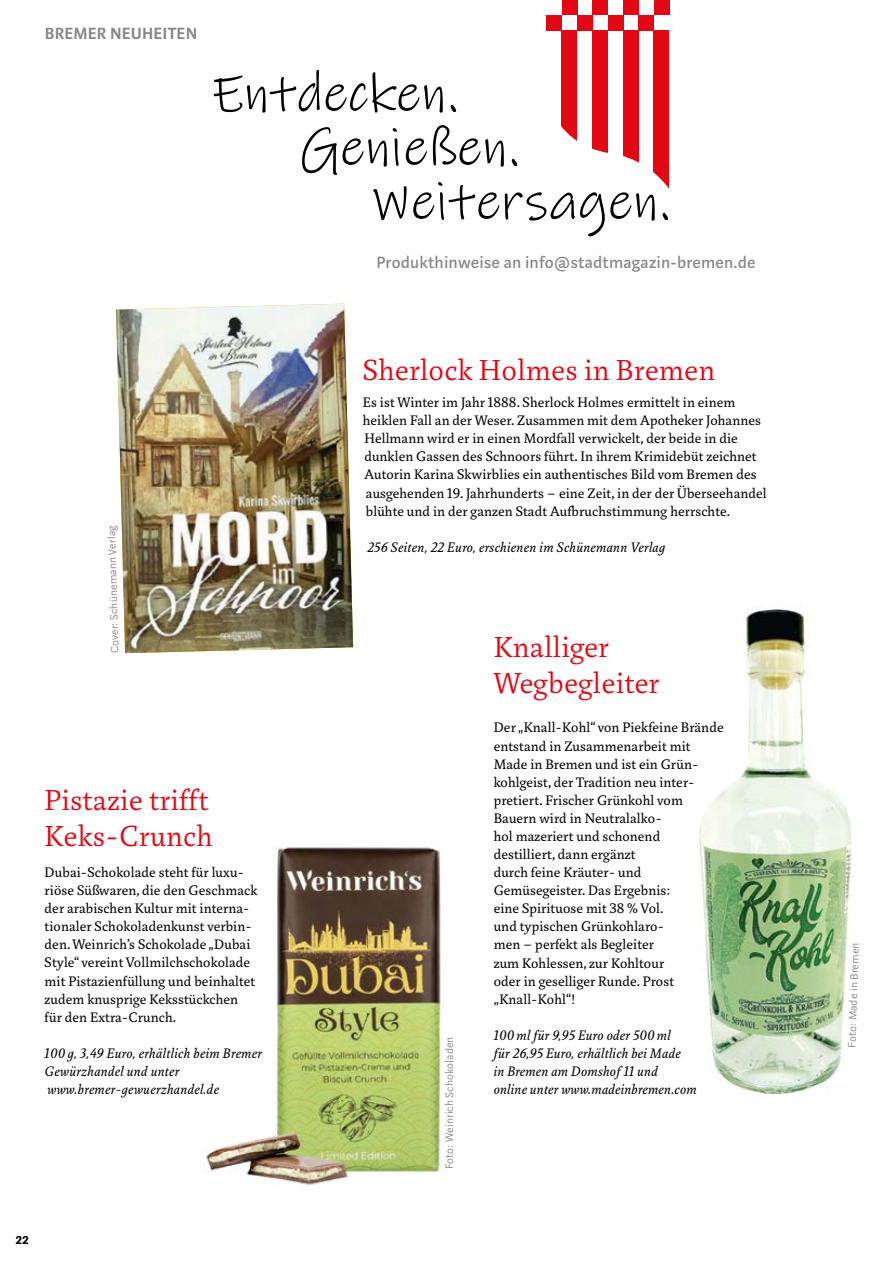
<style>
.page{position:relative;width:893px;height:1263px;background:#fff}
.page>*{position:absolute;margin:0;border:0;box-sizing:border-box;transform-origin:0 0}
.t1{font:54px "Ink Free";letter-spacing:.01em;color:#000}
.t2{font:300 31.5px/36px "Marat";letter-spacing:.01em;color:#e30613}
.t3{font:500 18px "Marat Sans";letter-spacing:.01em;color:#878787}
.t4{font:600 18px "Marat Sans";letter-spacing:.01em;color:#878787}
.t5{font:15px/18px "Marat";letter-spacing:.01em;color:#000}
.t6{font:italic 15px/18px "Marat";letter-spacing:.025em;color:#000}
.t7{font:700 13.5px "Marat Sans";color:#000}
.t8{font:300 12px "Marat Sans";letter-spacing:.01em;color:#878787}
</style>
<div class="page">
<img style="left:203px;top:847px;width:243px;height:339px">
<div style="left:654px;top:0;width:15px;height:15px;background:#e30613"></div>
<div style="left:623px;top:0;width:16px;height:15px;background:#e30613"></div>
<div style="left:593px;top:0;width:15px;height:15px;background:#e30613"></div>
<div style="left:562px;top:0;width:15px;height:15px;background:#e30613"></div>
<div style="left:639px;top:15px;width:15px;height:15px;background:#e30613"></div>
<div style="left:608px;top:15px;width:15px;height:15px;background:#e30613"></div>
<div style="left:577px;top:15px;width:15px;height:15px;background:#e30613"></div>
<div style="left:546px;top:15px;width:16px;height:15px;background:#e30613"></div>
<div style="left:654px;top:30px;width:15px;height:177px;background:#e30613"></div>
<div style="left:623px;top:30px;width:15px;height:177px;background:#e30613"></div>
<div style="left:592px;top:30px;width:15px;height:177px;background:#e30613"></div>
<div style="left:561px;top:30px;width:16px;height:177px;background:#e30613"></div>
<svg style="left:333px;top:65px;width:336px;height:239px"></svg>
<img style="left:116px;top:304px;width:237px;height:349px">
<img style="left:699px;top:609px;width:153px;height:488px">
<p class="t4" style="left:45px;top:23px;width:154px">BREMER NEUHEITEN</p>
<h1 class="t1" style="left:212px;top:58px;width:248px">Entdecken.</h1>
<h1 class="t1" style="left:300px;top:112px;width:221px">Genießen.</h1>
<h1 class="t1" style="left:372px;top:166px;width:300px">Weitersagen.</h1>
<p class="t3" style="left:377px;top:253px;width:381px">Produkthinweise an info@stadtmagazin-bremen.de</p>
<p class="t8" style="left:108px;top:653px;width:130px;rotate:-91deg">Cover: Schünemann Verlag</p>
<h2 class="t2" style="left:45px;top:782px;width:169px">Pistazie trifft<br>Keks-Crunch</h2>
<p class="t5" style="left:45px;top:863px;width:214px">Dubai-Schokolade steht für luxu&shy;riöse Süßwaren, die den Geschmack der arabischen Kultur mit interna&shy;tionaler Schokoladenkunst verbin&shy;den. Weinrich’s Schokolade „Dubai Style“ vereint Vollmilchschokolade mit Pistazienfüllung und beinhaltet zudem knusprige Keksstückchen für den Extra-Crunch.</p>
<p class="t6" style="left:45px;top:1044px;width:219px">100 g, 3,49 Euro, erhältlich beim Bremer<br>Gewürzhandel und unter www.bremer-gewuerzhandel.de</p>
<p class="t7" style="left:16px;top:1232px;width:14px">22</p>
<h2 class="t2" style="left:363px;top:352px;width:354px">Sherlock Holmes in Bremen</h2>
<p class="t5" style="left:363px;top:394px;width:405px">Es ist Winter im Jahr 1888. Sherlock Holmes ermittelt in einem heiklen Fall an der Weser. Zusammen mit dem Apotheker Johannes Hellmann wird er in einen Mordfall verwickelt, der beide in die dunklen Gassen des Schnoors führt. In ihrem Krimidebüt zeichnet Autorin Karina Skwirblies ein authentisches Bild vom Bremen des ausgehenden 19. Jahrhunderts – eine Zeit, in der der Überseehandel blühte und in der ganzen Stadt Aufbruchstimmung herrschte.</p>
<p class="t6" style="left:367px;top:538px;width:300px">256 Seiten, 22 Euro, erschienen im Schünemann Verlag</p>
<p class="t8" style="left:443px;top:1169px;width:134px;rotate:-90deg">Foto: Weinrich Schokoladen</p>
<h2 class="t2" style="left:494px;top:629px;width:167px">Knalliger<br>Wegbegleiter</h2>
<p class="t5" style="left:494px;top:719px;width:231px">Der „Knall-Kohl“ von Piekfeine Brände entstand in Zusammenarbeit mit<br>Made in Bremen und ist ein Grün&shy;kohlgeist, der Tradition neu inter&shy;pretiert. Frischer Grünkohl vom<br>Bauern wird in Neutralalko-<br>hol mazeriert und schonend destilliert, dann ergänzt<br>durch feine Kräuter- und<br>Gemüsegeister. Das Ergebnis:<br>eine Spirituose mit 38% Vol.<br>und typischen Grünkohlaro-<br>men – perfekt als Begleiter<br>zum Kohlessen, zur Kohltour<br>oder in geselliger Runde. Prost „Knall-Kohl“!</p>
<p class="t6" style="left:494px;top:1026px;width:205px">100ml für 9,95 Euro oder 500ml<br>für 26,95 Euro, erhältlich bei Made<br>in Bremen am Domshof 11 und<br>online unter www.madeinbremen.com</p>
<p class="t8" style="left:845px;top:1047px;width:107px;rotate:-88deg">Foto: Made in Bremen</p>
</div>
